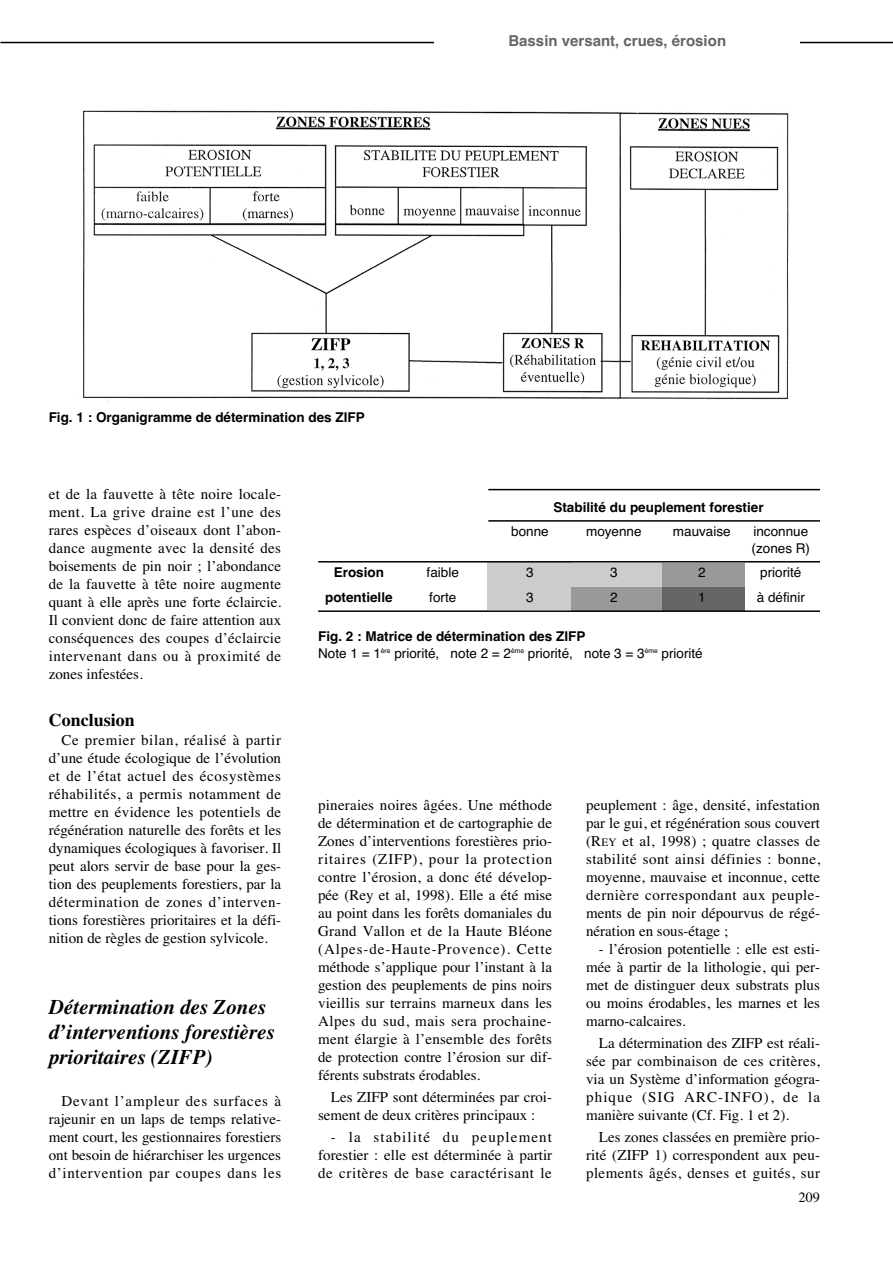
<style>
.page{position:relative;width:893px;height:1263px;background:#fff}
.page>*{position:absolute;margin:0;border:0;box-sizing:border-box;transform-origin:0 0}
.t1{font:italic 700 21px/25.2px "Times";color:#000}
.t2{font:700 18px "Times";color:#000}
.t3{font:15px/18px "Times";color:#000;text-align:justify}
.t4{font:700 15px "Helvetica";color:#666}
.t5{font:14.25px "Times";color:#000}
.t6{font:13.5px/16.2px "Helvetica";color:#000}
.t7{font:700 13.5px "Helvetica";color:#000}
.t8{font:italic 700 13.5px "Helvetica";color:#000}
.s1{font-weight:700}
.s2{font-size:11.25px}
</style>
<div class="page">
<div style="left:487px;top:562px;width:84px;height:48px;background:#ccc"></div>
<div style="left:571px;top:563px;width:91px;height:24px;background:#ccc"></div>
<div style="left:571px;top:587px;width:91px;height:25px;background:#999"></div>
<div style="left:662px;top:563px;width:83px;height:25px;background:#999"></div>
<div style="left:662px;top:587px;width:83px;height:23px;background:#666"></div>
<hr style="left:0;top:42px;width:892px;height:1px;background:#000">
<div style="left:434px;top:21px;width:366px;height:43px;background:#fff"></div>
<img style="left:83px;top:110px;width:706px;height:292px">
<hr style="left:488px;top:489px;width:332px;height:1px;background:#000">
<hr style="left:488px;top:520px;width:332px;height:2px;background:#000">
<hr style="left:318px;top:561px;width:502px;height:2px;background:#000">
<hr style="left:318px;top:610px;width:502px;height:2px;background:#000">
<p class="t4" style="left:508px;top:31px;width:219px">Bassin versant, crues, érosion</p>
<p class="t7" style="left:49px;top:408px;width:317px">Fig. 1 : Organigramme de détermination des ZIFP</p>
<p class="t3" style="left:49px;top:486px;width:234px">et de la fauvette à tête noire locale&shy;ment. La grive draine est l’une des rares espèces d’oiseaux dont l’abon&shy;dance augmente avec la densité des boisements de pin noir ; l’abondance de la fauvette à tête noire augmente quant à elle après une forte éclaircie.<br>Il convient donc de faire attention aux conséquences des coupes d’éclaircie intervenant dans ou à proximité de zones infestées.</p>
<p class="t2" style="left:49px;top:707px;width:88px">Conclusion</p>
<p class="t3" style="left:49px;top:732px;width:234px;text-indent:13px">Ce premier bilan, réalisé à partir d’une étude écologique de l’évolution et de l’état actuel des écosystèmes réhabilités, a permis notamment de mettre en évidence les potentiels de régénération naturelle des forêts et les dynamiques écologiques à favoriser. Il peut alors servir de base pour la ges&shy;tion des peuplements forestiers, par la détermination de zones d’interven&shy;tions forestières prioritaires et la défi&shy;nition de règles de gestion sylvicole.</p>
<h1 class="t1" style="left:49px;top:995px;width:227px">Détermination des Zones d’interventions forestières prioritaires (ZIFP)</h1>
<p class="t3" style="left:49px;top:1093px;width:234px;text-indent:13px">Devant l’ampleur des surfaces à rajeunir en un laps de temps relative&shy;ment court, les gestionnaires forestiers ont besoin de hiérarchiser les urgences d’intervention par coupes dans les</p>
<p class="t7" style="left:553px;top:498px;width:212px">Stabilité du peuplement forestier</p>
<p class="t6" style="left:511px;top:524px;width:39px">bonne</p>
<p class="t6" style="left:586px;top:524px;width:57px">moyenne</p>
<p class="t6" style="left:673px;top:524px;width:59px">mauvaise</p>
<p class="t6" style="left:751px;top:524px;width:60px">inconnue (zones R)</p>
<p class="t8" style="left:334px;top:563px;width:52px">Erosion</p>
<p class="t6" style="left:426px;top:565px;width:34px">faible</p>
<p class="t6" style="left:526px;top:565px;width:9px">3</p>
<p class="t6" style="left:610px;top:565px;width:9px">3</p>
<p class="t6" style="left:698px;top:565px;width:9px">2</p>
<p class="t6" style="left:760px;top:565px;width:43px">priorité</p>
<p class="t8" style="left:325px;top:588px;width:69px">potentielle</p>
<p class="t6" style="left:429px;top:590px;width:29px">forte</p>
<p class="t6" style="left:526px;top:590px;width:9px">3</p>
<p class="t6" style="left:610px;top:590px;width:9px">2</p>
<p class="t6" style="left:698px;top:590px;width:9px">1</p>
<p class="t6" style="left:756px;top:590px;width:50px">à définir</p>
<p class="t6" style="left:318px;top:629px;width:386px"><span class="s1">Fig. 2 : Matrice de détermination des ZIFP<br></span>Note 1 = 1<sup>ère</sup> priorité, note 2 = 2<sup>ème</sup> priorité, note 3 = 3<sup>ème</sup> priorité</p>
<p class="t3" style="left:318px;top:797px;width:235px">pineraies noires âgées. Une méthode de détermination et de cartographie de Zones d’interventions forestières prio&shy;ritaires (ZIFP), pour la protection contre l’érosion, a donc été dévelop&shy;pée (Rey et al, 1998). Elle a été mise au point dans les forêts domaniales du Grand Vallon et de la Haute Bléone (Alpes-de-Haute-Provence). Cette méthode s’applique pour l’instant à la gestion des peuplements de pins noirs vieillis sur terrains marneux dans les Alpes du sud, mais sera prochaine&shy;ment élargie à l’ensemble des forêts de protection contre l’érosion sur dif&shy;férents substrats érodables.</p>
<p class="t3" style="left:318px;top:1089px;width:235px;text-indent:13px">Les ZIFP sont déterminées par croi&shy;sement de deux critères principaux :</p>
<p class="t3" style="left:318px;top:1129px;width:235px;text-indent:13px">- la stabilité du peuplement forestier : elle est déterminée à partir de critères de base caractérisant le</p>
<p class="t3" style="left:586px;top:797px;width:236px">peuplement : âge, densité, infestation par le gui, et régénération sous couvert (R<span class="s2">EY</span> et al, 1998) ; quatre classes de stabilité sont ainsi définies : bonne, moyenne, mauvaise et inconnue, cette dernière correspondant aux peuple&shy;ments de pin noir dépourvus de régé&shy;nération en sous-étage ;</p>
<p class="t3" style="left:586px;top:941px;width:236px;text-indent:13px">- l’érosion potentielle : elle est esti&shy;mée à partir de la lithologie, qui per&shy;met de distinguer deux substrats plus ou moins érodables, les marnes et les marno-calcaires.</p>
<p class="t3" style="left:586px;top:1035px;width:235px;text-indent:13px">La détermination des ZIFP est réali&shy;sée par combinaison de ces critères, via un Système d’information géogra&shy;phique (SIG ARC-INFO), de la manière suivante (Cf. Fig. 1 et 2).</p>
<p class="t3" style="left:586px;top:1129px;width:235px;text-indent:13px">Les zones classées en première prio&shy;rité (ZIFP 1) correspondent aux peu&shy;plements âgés, denses et guités, sur</p>
<p class="t5" style="left:798px;top:1188px;width:23px">209</p>
</div>
